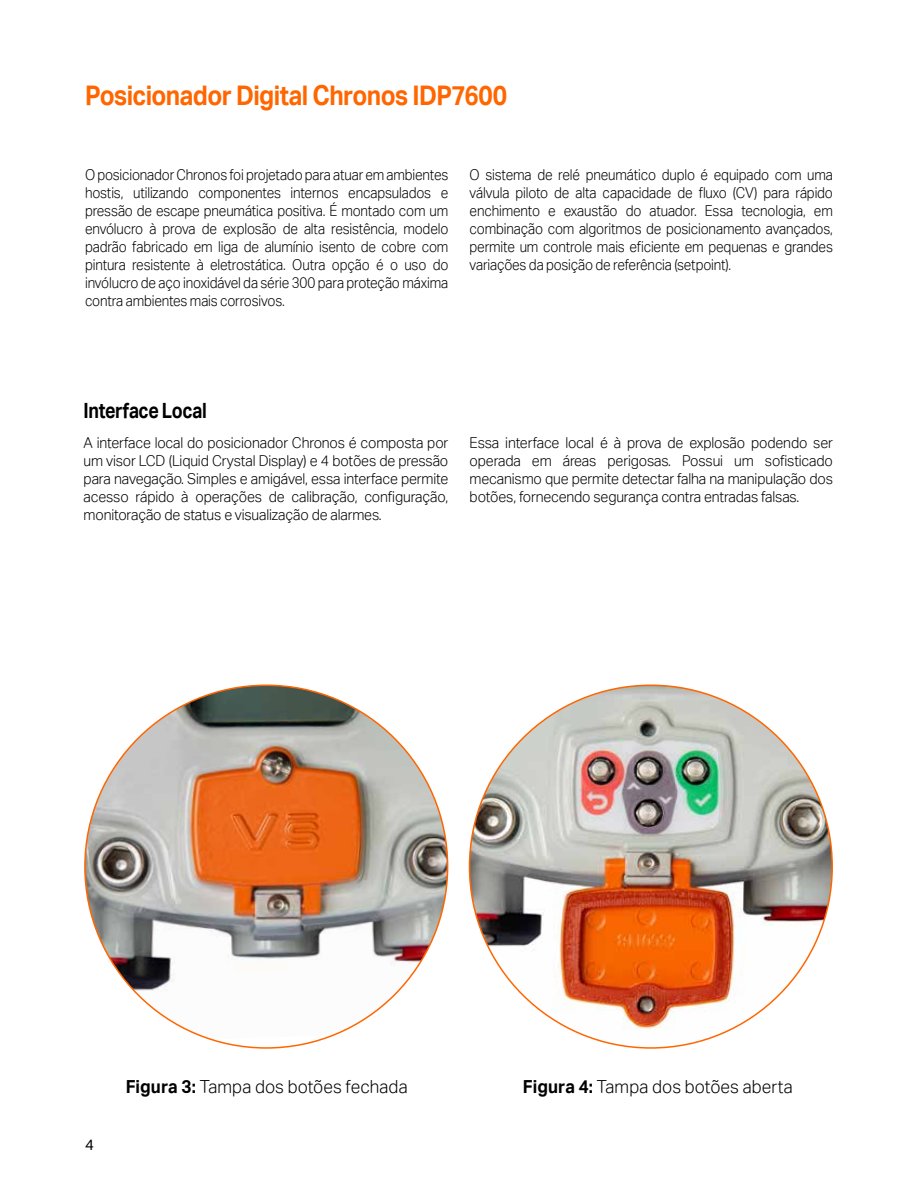
<style>
.page{position:relative;width:918px;height:1188px;background:#fff}
.page>*{position:absolute;margin:0;border:0;box-sizing:border-box;transform-origin:0 0}
.t1{font:700 27px "Aktiv Grotesk W01";letter-spacing:-.025em;color:#f60;scale:.9 1}
.t2{font:700 21px "Aktiv Grotesk W01";letter-spacing:-.02em;color:#000;scale:.85 1}
.t3{font:300 18px "Aktiv Grotesk W01";color:#000;scale:.95 1}
.t4{font:300 15px/18px "Aktiv Grotesk W01";letter-spacing:-.01em;color:#000;text-align:justify;scale:.9 1}
.t5{font:300 15px/18px "Aktiv Grotesk W01";letter-spacing:-.01em;color:#000;text-align:justify;scale:.94 1}
.t6{font:15px "Aktiv Grotesk W01";color:#000}
.s1{font-weight:700}
</style>
<div class="page">
<img style="left:470px;top:685px;width:362px;height:363px;border-radius:181px">
<img style="left:85px;top:685px;width:363px;height:354px">
<h1 class="t1" style="left:85px;top:80px;width:471px">Posicionador Digital Chronos IDP7600</h1>
<p class="t4" style="left:85px;top:166px;width:405px">O posicionador Chronos foi projetado para atuar em ambientes hostis, utilizando componentes internos encapsulados e pressão de escape pneumática positiva. É montado com um envólucro à prova de explosão de alta resistência, modelo padrão fabricado em liga de alumínio isento de cobre com pintura resistente à eletrostática. Outra opção é o uso do invólucro de aço inoxidável da série 300 para proteção máxima contra ambientes mais corrosivos.</p>
<p class="t4" style="left:470px;top:166px;width:405px">O sistema de relé pneumático duplo é equipado com uma válvula piloto de alta capacidade de fluxo (CV) para rápido enchimento e exaustão do atuador. Essa tecnologia, em combinação com algoritmos de posicionamento avançados, permite um controle mais eficiente em pequenas e grandes variações da posição de referência (setpoint).</p>
<h2 class="t2" style="left:84px;top:399px;width:146px">Interface Local</h2>
<p class="t5" style="left:84px;top:434px;width:390px">A interface local do posicionador Chronos é composta por um visor LCD (Liquid Crystal Display) e 4 botões de pressão para navegação. Simples e amigável, essa interface permite acesso rápido à operações de calibração, configuração, monitoração de status e visualização de alarmes.</p>
<p class="t5" style="left:470px;top:433px;width:388px">Essa interface local é à prova de explosão podendo ser operada em áreas perigosas. Possui um sofisticado mecanismo que permite detectar falha na manipulação dos botões, fornecendo segurança contra entradas falsas.</p>
<p class="t6" style="left:85px;top:1136px;width:10px">4</p>
<p class="t3" style="left:126px;top:1077px;width:298px"><span class="s1">Figura 3:</span> Tampa dos botões fechada</p>
<p class="t3" style="left:523px;top:1077px;width:286px"><span class="s1">Figura 4:</span> Tampa dos botões aberta</p>
</div>
